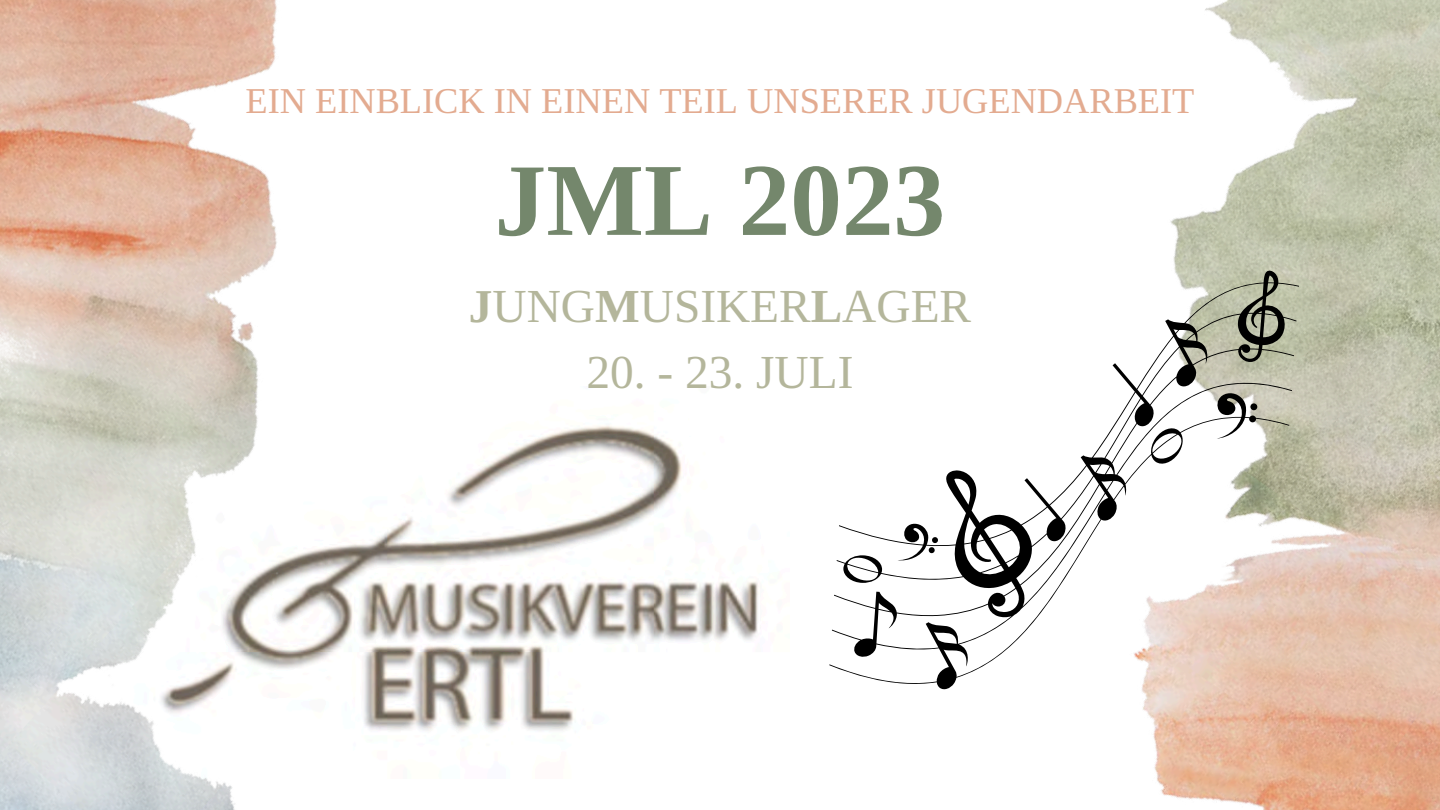
<style>
.page{position:relative;width:1440px;height:810px;background:#fff}
.page>*{position:absolute;margin:0;border:0;box-sizing:border-box;transform-origin:0 0}
.t1{font:700 103.4px "Libra Serif Modern";color:#74876c}
.t2{font:47.4px "Libra Serif Modern";color:#b4b69b}
.t3{font:36.4px "Libra Serif Modern";color:#e3ab90}
.s1{font-weight:700}
</style>
<div class="page">
<img style="left:679px;top:457px;width:79px;height:184px">
<img style="left:0;top:0;width:679px;height:810px">
<img style="left:1142px;top:0;width:298px;height:810px">
<svg style="left:829px;top:270px;width:470px;height:421px"></svg>
<p class="t3" style="left:246px;top:78px;width:950px">EIN EINBLICK IN EINEN TEIL UNSERER JUGENDARBEIT</p>
<h1 class="t1" style="left:495px;top:131px;width:452px">JML 2023</h1>
<h2 class="t2" style="left:469px;top:275px;width:504px"><span class="s1">J</span>UNG<span class="s1">M</span>USIKER<span class="s1">L</span>AGER</h2>
<h2 class="t2" style="left:586px;top:341px;width:269px">20. - 23. JULI</h2>
</div>
